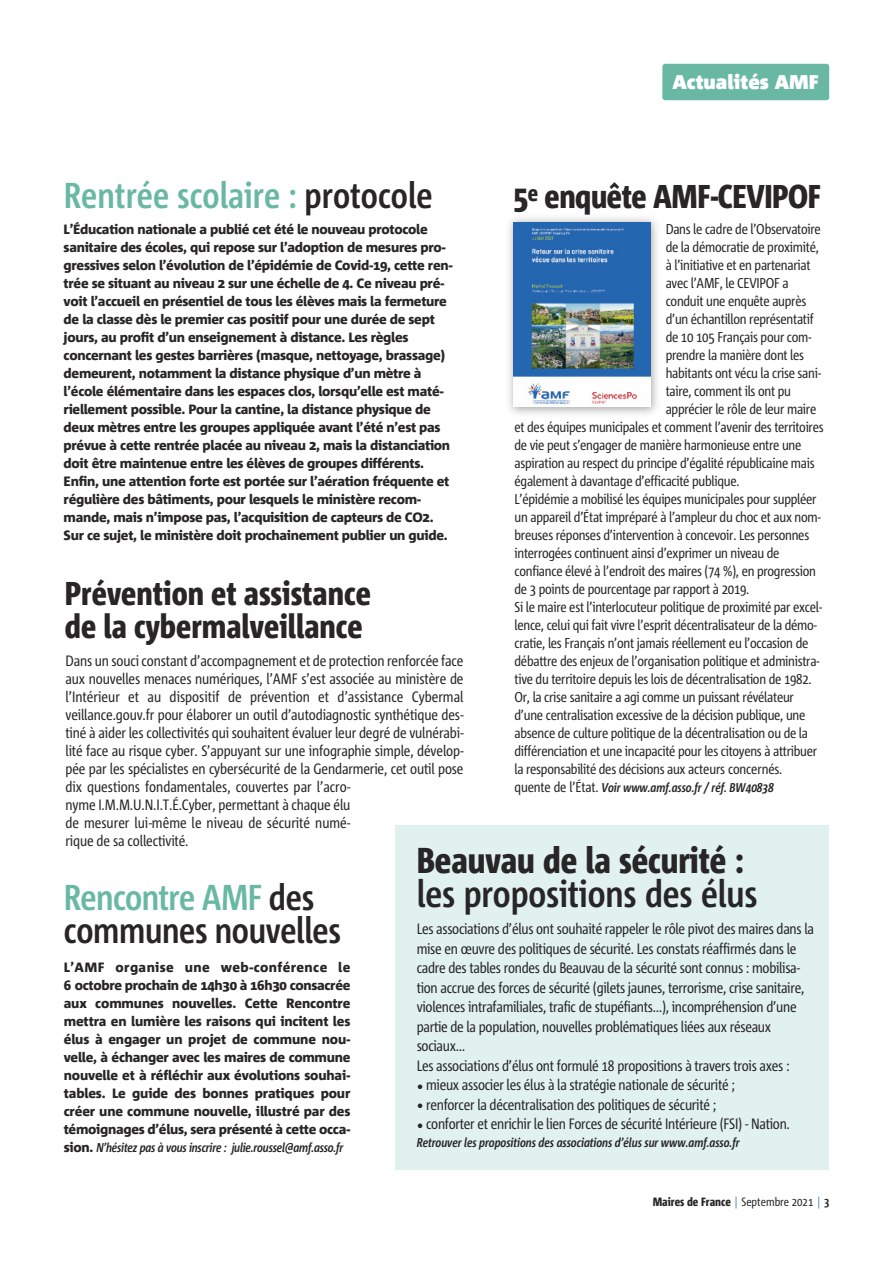
<style>
.page{position:relative;width:893px;height:1263px;background:#fff}
.page>*{position:absolute;margin:0;border:0;box-sizing:border-box;transform-origin:0 0}
.t1{font:700 37.5px "Corpid C1 Cd";letter-spacing:-.005em;color:#272526}
.t2{font:700 36px/33px "Corpid C1 Cd";letter-spacing:-.01em;color:#272526}
.t3{font:700 36px "Corpid C1 Cd";color:#69b8a3}
.t4{font:800 36px "Corpid C1 Cd";letter-spacing:-.005em;color:#272526}
.t5{font:800 33px/33px "Corpid C1 Cd";color:#272526}
.t6{font:900 19.8px "Corpid C1";color:#fff}
.t7{font:15px/18px "Corpid C1 Cd";letter-spacing:-.02em;color:#272526}
.t8{font:14.25px "Corpid C1 Cd";letter-spacing:-.02em;color:#272526}
.t9{font:800 13.5px/18px "Corpid C1";letter-spacing:-.02em;color:#272526}
.t10{font:italic 700 12.75px "Corpid C1 Cd";letter-spacing:-.01em;color:#272526}
.t11{font:800 12px "Corpid C1 Cd";color:#272526}
.s1{color:#272526}
.s2{font-weight:400;font-style:normal;font-size:14.25px}
.s3{color:#69b8a3}
.s4{font-family:"Corpid C1";font-weight:800;font-style:normal;font-size:13.5px}
.s5{font-weight:400;color:#6185c2}
.s6{font-weight:400}
.s7{font-weight:700}
</style>
<div class="page">
<div style="left:662px;top:64px;width:167px;height:36px;background:#69b8a3;border-radius:3px"></div>
<div style="left:395px;top:825px;width:434px;height:344px;background:#e1f1ed"></div>
<img style="left:509px;top:218px;width:148px;height:196px">
<img style="left:513px;top:222px;width:138px;height:185px">
<h3 class="t6" style="left:672px;top:74px;width:148px">Actualités AMF</h3>
<h2 class="t3" style="left:64px;top:181px;width:370px">Rentrée scolaire : <span class="s1">protocole</span></h2>
<h3 class="t5" style="left:513px;top:182px;width:309px">5<sup>e</sup> enquête AMF-CEVIPOF</h3>
<p class="t9" style="left:64px;top:221px;width:390px">L’Éducation nationale a publié cet été le nouveau protocole sanitaire des écoles, qui repose sur l’adoption de mesures pro&shy;gressives selon l’évolution de l’épidémie de Covid-19, cette ren&shy;trée se situant au niveau 2 sur une échelle de 4. Ce niveau pré&shy;voit l’accueil en présentiel de tous les élèves mais la fermeture de la classe dès le premier cas positif pour une durée de sept jours, au profit d’un enseignement à distance. Les règles concernant les gestes barrières (masque, nettoyage, brassage) demeurent, notamment la distance physique d’un mètre à l’école élémentaire dans les espaces clos, lorsqu’elle est maté&shy;riellement possible. Pour la cantine, la distance physique de deux mètres entre les groupes appliquée avant l’été n’est pas prévue à cette rentrée placée au niveau 2, mais la distanciation doit être maintenue entre les élèves de groupes différents.<br>Enfin, une attention forte est portée sur l’aération fréquente et régulière des bâtiments, pour lesquels le ministère recom&shy;mande, mais n’impose pas, l’acquisition de capteurs de CO2.<br>Sur ce sujet, le ministère doit prochainement publier un guide.</p>
<p class="t8" style="left:666px;top:223px;width:157px">Dans le cadre de l’Observatoire</p>
<p class="t8" style="left:666px;top:241px;width:155px">de la démocratie de proximité,</p>
<p class="t8" style="left:666px;top:259px;width:146px">à l’initiative et en partenariat</p>
<p class="t8" style="left:666px;top:277px;width:124px">avec l’AMF, le CEVIPOF a</p>
<p class="t8" style="left:666px;top:295px;width:142px">conduit une enquête auprès</p>
<p class="t8" style="left:666px;top:313px;width:149px">d’un échantillon représentatif</p>
<p class="t8" style="left:666px;top:331px;width:147px">de 10 105 Français pour com-</p>
<p class="t8" style="left:666px;top:349px;width:140px">prendre la manière dont les</p>
<p class="t8" style="left:666px;top:367px;width:157px">habitants ont vécu la crise sani-</p>
<p class="t8" style="left:666px;top:385px;width:127px">taire, comment ils ont pu</p>
<p class="t8" style="left:666px;top:403px;width:152px">apprécier le rôle de leur maire</p>
<p class="t8" style="left:514px;top:421px;width:311px">et des équipes municipales et comment l’avenir des territoires</p>
<p class="t8" style="left:514px;top:439px;width:288px">de vie peut s’engager de manière harmonieuse entre une</p>
<p class="t8" style="left:514px;top:457px;width:302px">aspiration au respect du principe d’égalité républicaine mais</p>
<p class="t8" style="left:514px;top:475px;width:227px">également à davantage d’efficacité publique.</p>
<p class="t8" style="left:514px;top:493px;width:303px">L’épidémie a mobilisé les équipes municipales pour suppléer</p>
<p class="t8" style="left:514px;top:511px;width:308px">un appareil d’État impréparé à l’ampleur du choc et aux nom-</p>
<p class="t8" style="left:514px;top:529px;width:296px">breuses réponses d’intervention à concevoir. Les personnes</p>
<p class="t8" style="left:514px;top:547px;width:267px">interrogées continuent ainsi d’exprimer un niveau de</p>
<p class="t8" style="left:514px;top:565px;width:303px">confiance élevé à l’endroit des maires (74 %), en progression</p>
<p class="t8" style="left:514px;top:583px;width:236px">de 3 points de pourcentage par rapport à 2019.</p>
<p class="t8" style="left:514px;top:601px;width:309px">Si le maire est l’interlocuteur politique de proximité par excel-</p>
<p class="t8" style="left:514px;top:619px;width:304px">lence, celui qui fait vivre l’esprit décentralisateur de la démo-</p>
<p class="t8" style="left:514px;top:637px;width:295px">cratie, les Français n’ont jamais réellement eu l’occasion de</p>
<p class="t8" style="left:514px;top:655px;width:307px">débattre des enjeux de l’organisation politique et administra-</p>
<p class="t8" style="left:514px;top:673px;width:299px">tive du territoire depuis les lois de décentralisation de 1982.</p>
<p class="t8" style="left:514px;top:691px;width:281px">Or, la crise sanitaire a agi comme un puissant révélateur</p>
<p class="t8" style="left:514px;top:709px;width:292px">d’une centralisation excessive de la décision publique, une</p>
<p class="t8" style="left:514px;top:727px;width:295px">absence de culture politique de la décentralisation ou de la</p>
<p class="t8" style="left:514px;top:745px;width:304px">différenciation et une incapacité pour les citoyens à attribuer</p>
<p class="t8" style="left:514px;top:763px;width:269px">la responsabilité des décisions aux acteurs concernés.</p>
<p class="t10" style="left:514px;top:782px;width:261px"><span class="s2">quente de l’État.</span> Voir www.amf.asso.fr / réf. BW40838</p>
<h3 class="t5" style="left:65px;top:580px;width:308px">Prévention et assistance de la cybermalveillance</h3>
<p class="t7" style="left:65px;top:653px;width:400px">Dans un souci constant d’accompagnement et de protection renforcée face aux nouvelles menaces numériques, l’AMF s’est associée au ministère de l’Intérieur et au dispositif de prévention et d’assistance Cybermal veillance.gouv.fr pour élaborer un outil d’autodiagnostic synthétique des&shy;tiné à aider les collectivités qui souhaitent évaluer leur degré de vulnérabi&shy;lité face au risque cyber. S’appuyant sur une infographie simple, dévelop&shy;pée par les spécialistes en cybersécurité de la Gendarmerie, cet outil pose dix questions fondamentales, couvertes par l’acro-<br>nyme I.M.M.U.N.I.T.É.Cyber, permettant à chaque élu<br>de mesurer lui-même le niveau de sécurité numé-<br>rique de sa collectivité.</p>
<h2 class="t4" style="left:417px;top:846px;width:329px">Beauvau de la sécurité :</h2>
<h1 class="t1" style="left:417px;top:879px;width:342px">les propositions des élus</h1>
<p class="t7" style="left:417px;top:920px;width:399px;line-height:19.5px">Les associations d’élus ont souhaité rappeler le rôle pivot des maires dans la mise en œuvre des politiques de sécurité. Les constats réaffirmés dans le cadre des tables rondes du Beauvau de la sécurité sont connus : mobilisa&shy;tion accrue des forces de sécurité (gilets jaunes, terrorisme, crise sanitaire, violences intrafamiliales, trafic de stupéfiants…), incompréhension d’une partie de la population, nouvelles problématiques liées aux réseaux sociaux…<br>Les associations d’élus ont formulé 18 propositions à travers trois axes :</p>
<p class="t7" style="left:417px;top:1077px;width:320px">• mieux associer les élus à la stratégie nationale de sécurité ;</p>
<p class="t7" style="left:417px;top:1096px;width:301px">• renforcer la décentralisation des politiques de sécurité ;</p>
<p class="t7" style="left:417px;top:1116px;width:375px">• conforter et enrichir le lien Forces de sécurité Intérieure (FSI) - Nation.</p>
<p class="t10" style="left:417px;top:1137px;width:324px">Retrouver les propositions des associations d’élus sur www.amf.asso.fr</p>
<h2 class="t2" style="left:64px;top:884px;width:279px"><span class="s3">Rencontre AMF</span> des communes nouvelles</h2>
<p class="t9" style="left:64px;top:959px;width:288px;text-align:justify">L’AMF organise une web-conférence le 6 octobre prochain de 14h30 à 16h30 consacrée aux communes nouvelles. Cette Rencontre mettra en lumière les raisons qui incitent les élus à engager un projet de commune nou&shy;velle, à échanger avec les maires de commune nouvelle et à réfléchir aux évolutions souhai&shy;tables. Le guide des bonnes pratiques pour créer une commune nouvelle, illustré par des témoignages d’élus, sera présenté à cette occa-</p>
<p class="t10" style="left:64px;top:1142px;width:281px"><span class="s4">sion.</span> N’hésitez pas à vous inscrire : julie.roussel@amf.asso.fr</p>
<p class="t11" style="left:653px;top:1197px;width:178px">Maires de France <span class="s5">|</span> <span class="s6">Septembre 2021</span> <span class="s5">|</span> <span class="s7">3</span></p>
</div>
